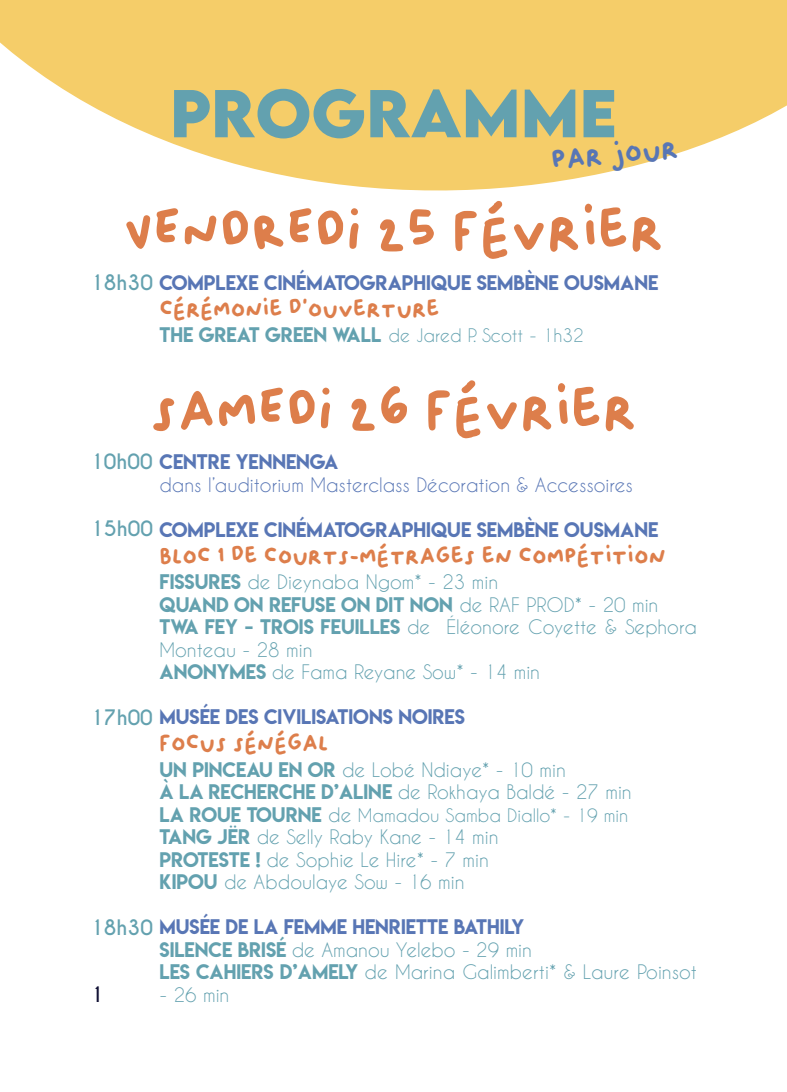
<style>
.page{position:relative;width:787px;height:1092px;background:#fff}
.page>*{position:absolute;margin:0;border:0;box-sizing:border-box;transform-origin:0 0}
.t1{font:60px "Oliver";color:#dd7e4b}
.t2{font:700 60px "LEMONMILK";color:#63a1af}
.t3{font:30px "Oliver";color:#5876b5}
.t4{font:25px "Oliver";color:#dd7e4b}
.t5{font:700 20px "Caviar Dreams";color:#111135}
.t6{font:18.75px/22.5px "Caviar Dreams";color:#63a1af}
.t7{font:18.75px "Lemon Milk";color:#5876b5}
.t8{font:18.75px "Caviar Dreams";color:#5876b5}
.t9{font:18.75px "Lemon Milk";color:#63a1af}
.t10{font:17.5px "Caviar Dreams";color:#63a1af}
.s1{font-family:"Caviar Dreams";font-weight:700;font-size:20px;color:#63a1af}
.s2{font-family:"Lemon Milk";font-size:18.75px}
.s3{font-family:"Lemon Milk"}
.s4{font-family:"Caviar Dreams"}
.s5{font-size:18.75px}
</style>
<div class="page">
<svg style="left:0;top:0;width:787px;height:191px;fill:#f5cd69"></svg>
<h1 class="t2" style="left:170px;top:73px;width:448px">PROGRAMME</h1>
<h2 class="t3" style="left:550px;top:143px;width:128px;rotate:-5deg">par jour</h2>
<h1 class="t1" style="left:123px;top:198px;width:542px">VENDREDI 25 février</h1>
<p class="t7" style="left:90px;top:269px;width:569px"><span class="s1">18h30</span> COMPLEXE CINÉMATOGRAPHIQUE SEMBÈNE OUSMANE</p>
<h3 class="t4" style="left:159px;top:295px;width:282px">cérémonie d’ouverture</h3>
<p class="t10" style="left:159px;top:325px;width:426px"><span class="s2">THE GREAT GREEN WALL</span> de Jared P. Scott - 1h32</p>
<h1 class="t1" style="left:150px;top:377px;width:489px">samEDI 26 février</h1>
<p class="t7" style="left:90px;top:448px;width:250px"><span class="s1">10h00</span> CENTRE YENNENGA</p>
<p class="t8" style="left:159px;top:473px;width:475px">dans l’auditorium Masterclass Décoration &amp; Accessoires</p>
<p class="t7" style="left:90px;top:516px;width:569px"><span class="s1">15h00</span> COMPLEXE CINÉMATOGRAPHIQUE SEMBÈNE OUSMANE</p>
<h3 class="t4" style="left:159px;top:542px;width:508px">bloc 1 de courts-métrages en compétition</h3>
<p class="t6" style="left:159px;top:570px;width:340px"><span class="s3">FISSURES</span> de Dieynaba Ngom* - 23 min</p>
<p class="t9" style="left:159px;top:591px;width:500px">QUAND ON REFUSE ON DIT NON <span class="s4">de RAF PROD* - 20 min</span></p>
<p class="t6" style="left:159px;top:615px;width:539px"><span class="s3">TWA FEY - TROIS FEUILLES</span> de Éléonore Coyette &amp; Sephora<br>Monteau - 28 min<br><span class="s3">ANONYMES</span> de Fama Reyane Sow* - 14 min</p>
<p class="t7" style="left:90px;top:703px;width:376px"><span class="s1">17h00</span> MUSÉE DES CIVILISATIONS NOIRES</p>
<h3 class="t4" style="left:159px;top:729px;width:171px">focus sénégal</h3>
<p class="t6" style="left:159px;top:758px;width:474px"><span class="s3">UN PINCEAU EN OR</span> de Lobé Ndiaye* - 10 min<br><span class="s3">À LA RECHERCHE D’ALINE</span> de Rokhaya Baldé - 27 min</p>
<p class="t10" style="left:159px;top:804px;width:470px"><span class="s2">LA ROUE TOURNE</span> <span class="s5">de</span> Mamadou Samba Diallo* - 19 min</p>
<p class="t6" style="left:159px;top:825px;width:340px"><span class="s3">TANG JËR</span> de Selly Raby Kane - 14 min<br><span class="s3">PROTESTE !</span> de Sophie Le Hire* - 7 min<br><span class="s3">KIPOU</span> de Abdoulaye Sow - 16 min</p>
<p class="t7" style="left:90px;top:913px;width:436px"><span class="s1">18h30</span> MUSÉE DE LA FEMME HENRIETTE BATHILY</p>
<p class="t6" style="left:159px;top:938px;width:539px"><span class="s3">SILENCE BRISÉ</span> de Amanou Yelebo - 29 min<br><span class="s3">LES CAHIERS D’AMELY</span> de Marina Galimberti* &amp; Laure Poinsot</p>
<p class="t6" style="left:159px;top:983px;width:71px">- 26 min</p>
<p class="t5" style="left:90px;top:982px;width:15px">1</p>
</div>
